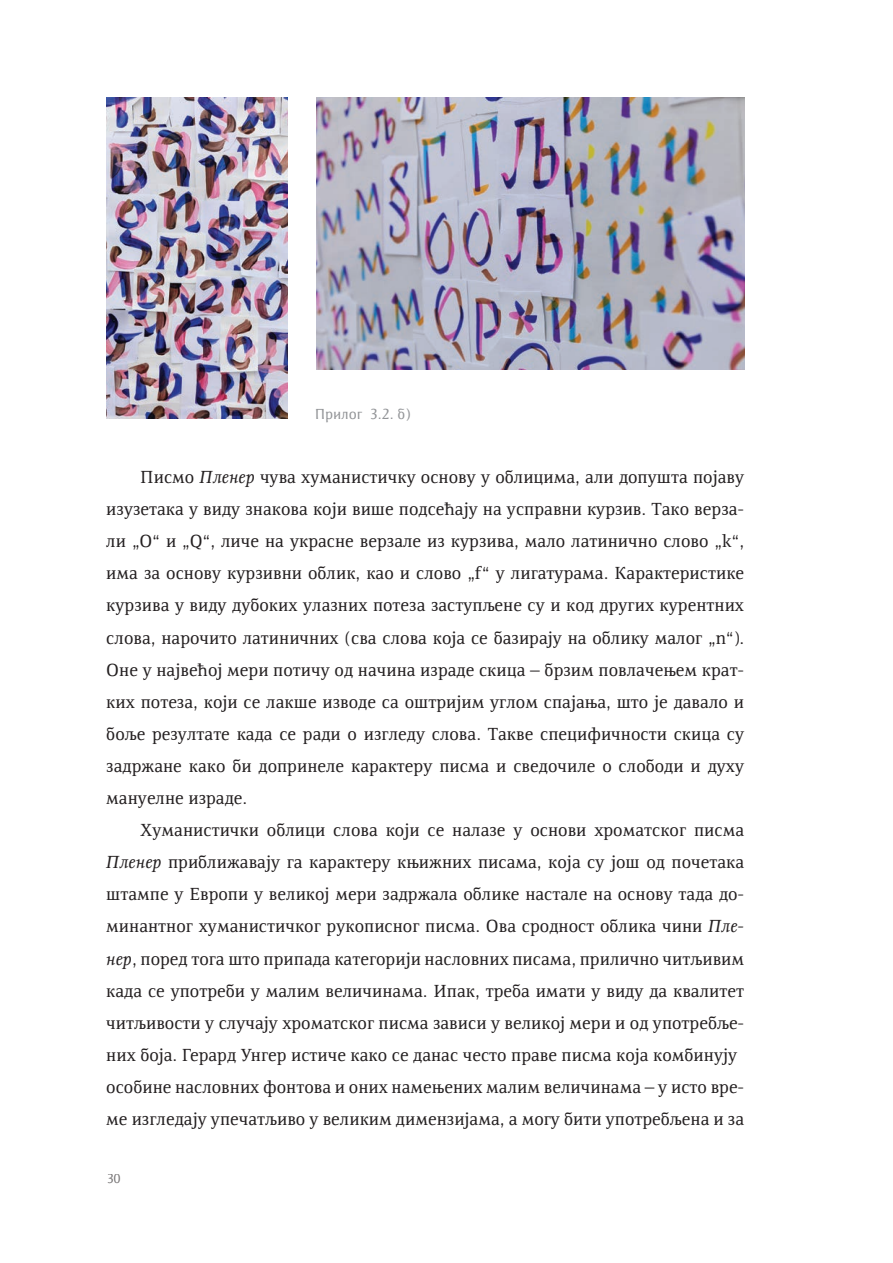
<style>
.page{position:relative;width:893px;height:1263px;background:#fff}
.page>*{position:absolute;margin:0;border:0;box-sizing:border-box;transform-origin:0 0}
.O-t{font:18px/32.1px "Resavska BG";color:#231f20;text-align:justify}
.O-t-bez_uvlake{font:18px/32.1px "Resavska BG";color:#231f20}
.Потписи{font:15px "Resavska BG Sans";color:#939598}
.t1{font:13.5px "Resavska BG Sans";color:#231f20}
.s1{font-style:italic}
</style>
<div class="page">
<img style="left:106px;top:98px;width:181px;height:321px">
<img style="left:317px;top:98px;width:427px;height:271px">
<p class="Потписи" style="left:315px;top:405px;width:98px">Прилог 3.2. б)</p>
<p class="O-t" style="left:106px;top:461px;width:639px;text-indent:34px">Писмо <span class="s1">Пленер</span> чува хуманистичку основу у облицима, али допушта појаву изузетака у виду знакова који више подсећају на усправни курзив. Тако верза&shy;ли „О“ и „Q“, личе на украсне верзале из курзива, мало латинично слово „k“, има за основу курзивни облик, као и слово „f“ у лигатурама. Карактеристике курзива у виду дубоких улазних потеза заступљене су и код других курентних слова, нарочито латиничних (сва слова која се базирају на облику малог „n“).<br>Оне у највећој мери потичу од начина израде скица – брзим повлачењем крат&shy;ких потеза, који се лакше изводе са оштријим углом спајања, што је давало и боље резултате када се ради о изгледу слова. Такве специфичности скица су задржане како би допринеле карактеру писма и сведочиле о слободи и духу мануелне израде.</p>
<p class="O-t" style="left:106px;top:814px;width:639px;text-indent:34px">Хуманистички облици слова који се налазе у основи хроматског писма <span class="s1">Пленер</span> приближавају га карактеру књижних писама, која су још од почетака штампе у Европи у великој мери задржала облике настале на основу тада до&shy;минантног хуманистичког рукописног писма. Ова сродност облика чини <span class="s1">Пле&shy;нер</span>, поред тога што припада категорији насловних писама, прилично читљивим када се употреби у малим величинама. Ипак, треба имати у виду да квалитет читљивости у случају хроматског писма зависи у великој мери и од употребље&shy;них боја. Герард Унгер истиче како се данас често праве писма која комбинују</p>
<p class="O-t-bez_uvlake" style="left:106px;top:1071px;width:639px">особине насловних фонтова и оних намењених малим величинама – у исто вре&shy;ме изгледају упечатљиво у великим димензијама, а могу бити употребљена и за</p>
<p class="t1" style="left:106px;top:1171px;width:16px">30</p>
</div>
